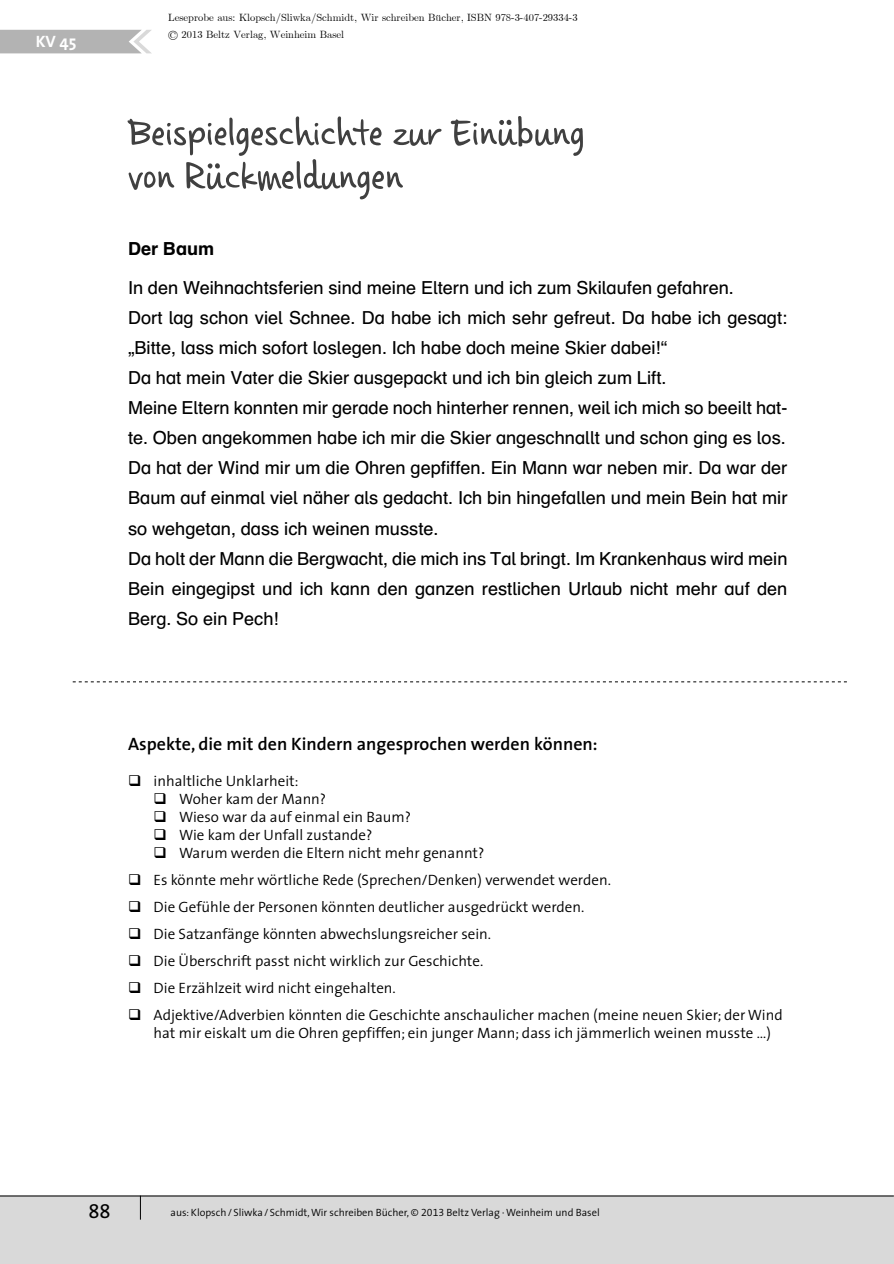
<style>
.page{position:relative;width:894px;height:1264px;background:#fff}
.page>*{position:absolute;margin:0;border:0;box-sizing:border-box;transform-origin:0 0}
.t1{font:54px/43.5px "Casino Hand";color:#404040}
.t2{font:20.25px "The Sans Expert";color:#000}
.t3{font:18px/30px "Schulbuch Nord";color:#000}
.t4{font:600 18px "The Sans";color:#000}
.t5{font:700 18px "Schulbuch Nord";color:#000}
.t6{font:700 16.5px "The Sans";color:#fff}
.t7{font:300 15px/27px "The Sans";color:#000}
.t8{font:10.5px/17.5px "Euclid";color:#000}
.t9{font:300 10.5px "The Sans";color:#000}
.s1{font-family:"The Sans Semi Light Expert";font-weight:400}
</style>
<div class="page">
<hr style="left:893px;top:1196px;width:1px;height:68px;background:#d9d9d9">
<div style="left:0;top:1196px;width:893px;height:68px;background:#d9d9d9"></div>
<hr style="left:0;top:1196px;width:893px;height:1px;background:#000">
<svg style="left:140px;top:1197px;width:1px;height:23px"></svg>
<svg style="left:0;top:30px;width:151px;height:23px;background:#b9b9b9"></svg>
<svg style="left:73px;top:681px;width:774px;height:1px"></svg>
<p class="t6" style="left:36px;top:32px;width:42px">KV 45</p>
<p class="t8" style="left:168px;top:9px;width:411px">Leseprobe aus: Klopsch/Sliwka/Schmidt, Wir schreiben Bücher, ISBN 978-3-407-29334-3 © 2013 Beltz Verlag, Weinheim Basel</p>
<h1 class="t1" style="left:128px;top:105px;width:458px">Beispielgeschichte zur Einübung von Rückmeldungen</h1>
<p class="t5" style="left:128px;top:242px;width:88px">Der Baum</p>
<p class="t3" style="left:128px;top:273px;width:661px">In den Weihnachtsferien sind meine Eltern und ich zum Skilaufen gefahren.<br>Dort lag schon viel Schnee. Da habe ich mich sehr gefreut. Da habe ich gesagt: „Bitte, lass mich sofort loslegen. Ich habe doch meine Skier dabei!“<br>Da hat mein Vater die Skier ausgepackt und ich bin gleich zum Lift.<br>Meine Eltern konnten mir gerade noch hinterher rennen, weil ich mich so beeilt hat&shy;te. Oben angekommen habe ich mir die Skier angeschnallt und schon ging es los.<br>Da hat der Wind mir um die Ohren gepfiffen. Ein Mann war neben mir. Da war der Baum auf einmal viel näher als gedacht. Ich bin hingefallen und mein Bein hat mir so wehgetan, dass ich weinen musste.<br>Da holt der Mann die Bergwacht, die mich ins Tal bringt. Im Krankenhaus wird mein Bein eingegipst und ich kann den ganzen restlichen Urlaub nicht mehr auf den Berg. So ein Pech!</p>
<p class="t4" style="left:128px;top:738px;width:471px">Aspekte, die mit den Kindern angesprochen werden können:</p>
<p class="t7" style="left:179px;top:772px;width:307px;line-height:18px;text-indent:-26px">inhaltliche Unklarheit:<br>Woher kam der Mann?<br>Wieso war da auf einmal ein Baum?<br>Wie kam der Unfall zustande?<br>Warum werden die Eltern nicht mehr genannt?</p>
<p class="t7" style="left:153px;top:866px;width:630px">Es könnte mehr wörtliche Rede (Sprechen/Denken) verwendet werden .<br>Die Gefühle der Personen könnten deutlicher ausgedrückt werden .<br>Die Satzanfänge könnten abwechslungsreicher sein .<br>Die Überschrift passt nicht wirklich zur Geschichte .<br>Die Erzählzeit wird nicht eingehalten .<br>Adjektive/Adverbien könnten die Geschichte anschaulicher machen (meine neuen Skier; der Wind</p>
<p class="t7" style="left:154px;top:1019px;width:618px">hat mir eiskalt um die Ohren gepfiffen; ein junger Mann; dass ich jämmerlich weinen musste …)</p>
<p class="t2" style="left:88px;top:1194px;width:24px">88</p>
<p class="t9" style="left:170px;top:1206px;width:430px">aus: Klopsch/Sliwka/Schmidt,Wir schreiben Bücher, © <span class="s1">2013</span> Beltz Verlag · Weinheim und Basel</p>
</div>
